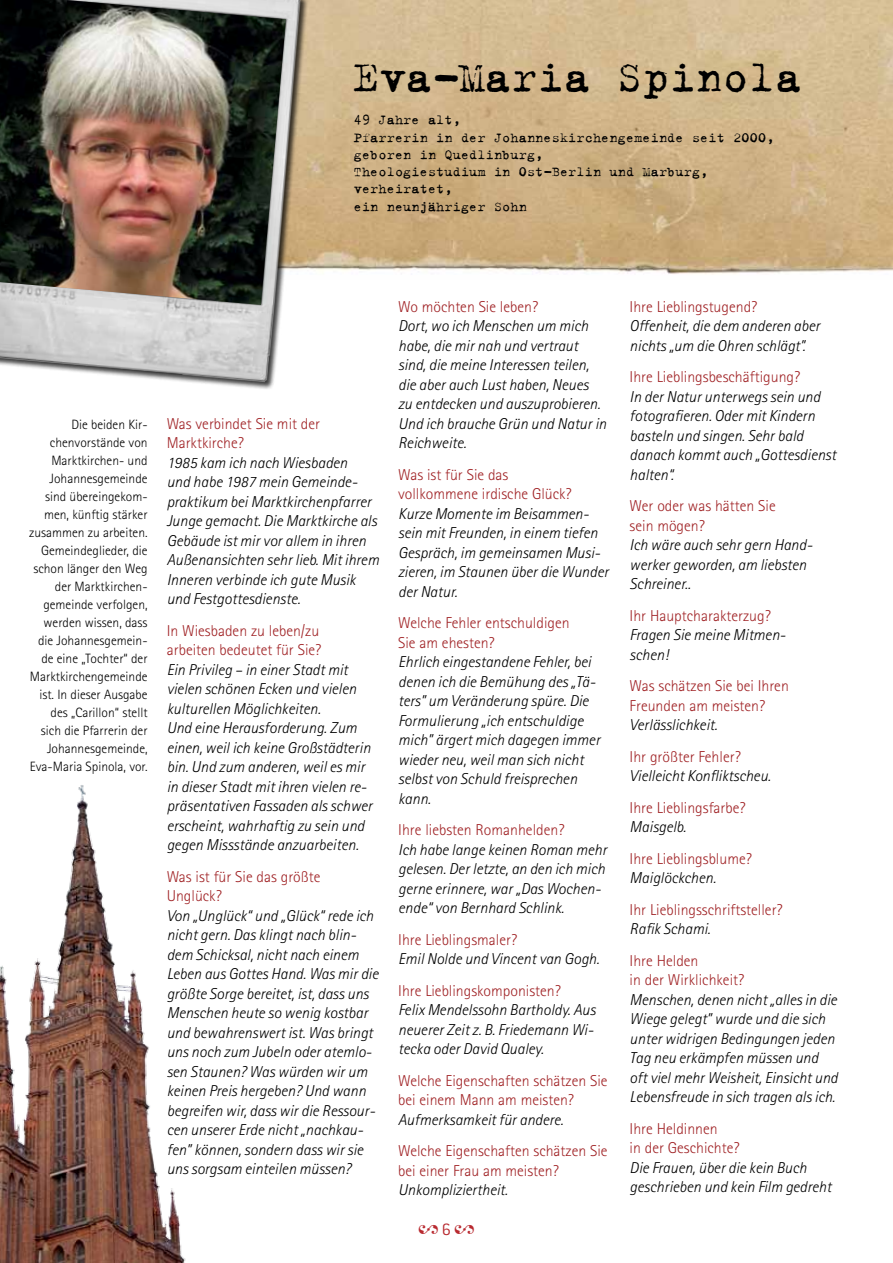
<style>
.page{position:relative;width:893px;height:1263px;background:#fff}
.page>*{position:absolute;margin:0;border:0;box-sizing:border-box;transform-origin:0 0}
.t1{font:48px "Trixie Text";color:#000}
.t2{font:18px "Adobe Garamond Pro";color:#b8292f}
.t3{font:italic 300 15.75px/19.5px "Rotis Sans Serif";color:#000}
.t4{font:300 15.75px/19.5px "Rotis Sans Serif";color:#a02225}
.t5{font:15px/17.2px "Trixie Text";color:#000}
.t6{font:300 13.5px/18px "Rotis Sans Serif";color:#000;text-align:right}
.s1{font-family:"Conduit ITC Std";font-weight:300}
</style>
<div class="page">
<img style="left:0;top:785px;width:186px;height:478px">
<img style="left:325px;top:0;width:568px;height:275px">
<img style="left:0;top:0;width:325px;height:389px">
<img style="left:0;top:0;width:286px;height:305px">
<h1 class="t1" style="left:353px;top:49px;width:450px">Eva-Maria Spinola</h1>
<p class="t5" style="left:354px;top:111px;width:422px">49 Jahre alt,<br>Pfarrerin in der Johanneskirchengemeinde seit 2000, geboren in Quedlinburg,<br>Theologiestudium in Ost-Berlin und Marburg, verheiratet,<br>ein neunjähriger Sohn</p>
<p class="t6" style="left:29px;top:416px;width:120px">Die beiden Kir&shy;chenvorstände von<br>Marktkirchen- und<br>Johannesgemeinde sind übereingekom&shy;men, künftig stärker zusammen zu arbeiten.<br>Gemeindeglieder, die schon länger den Weg der Marktkirchen&shy;gemeinde verfolgen, werden wissen, dass die Johannesgemein&shy;de eine „Tochter“ der<br>Marktkirchengemeinde ist. In dieser Ausgabe des „Carillon“ stellt sich die Pfarrerin der<br>Johannesgemeinde,<br>Eva-Maria Spinola, vor.</p>
<p class="t4" style="left:167px;top:414px;width:155px">Was verbindet Sie mit der<br>Marktkirche?</p>
<p class="t3" style="left:167px;top:453px;width:214px">1985 kam ich nach Wiesbaden<br>und habe 1987 mein Gemeinde&shy;praktikum bei Marktkirchenpfarrer<br>Junge gemacht. Die Marktkirche als<br>Gebäude ist mir vor allem in ihren<br>Außenansichten sehr lieb. Mit ihrem<br>Inneren verbinde ich gute Musik und Festgottesdienste.</p>
<p class="t4" style="left:167px;top:621px;width:156px">In Wiesbaden zu leben/zu arbeiten bedeutet für Sie?</p>
<p class="t3" style="left:167px;top:660px;width:207px">Ein Privileg – in einer Stadt mit vielen schönen Ecken und vielen kulturellen Möglichkeiten.<br>Und eine Herausforderung. Zum einen, weil ich keine Großstädterin bin. Und zum anderen, weil es mir in dieser Stadt mit ihren vielen re&shy;präsentativen Fassaden als schwer erscheint, wahrhaftig zu sein und gegen Missstände anzuarbeiten.</p>
<p class="t4" style="left:167px;top:867px;width:155px">Was ist für Sie das größte<br>Unglück?</p>
<p class="t3" style="left:167px;top:906px;width:213px">Von „Unglück“ und „Glück“ rede ich nicht gern. Das klingt nach blin&shy;dem Schicksal, nicht nach einem<br>Leben aus Gottes Hand. Was mir die größte Sorge bereitet, ist, dass uns<br>Menschen heute so wenig kostbar und bewahrenswert ist. Was bringt uns noch zum Jubeln oder atemlo&shy;sen Staunen? Was würden wir um keinen Preis hergeben? Und wann begreifen wir, dass wir die Ressour&shy;cen unserer Erde nicht „nachkau&shy;fen” können, sondern dass wir sie uns sorgsam einteilen müssen?</p>
<p class="t4" style="left:398px;top:297px;width:141px">Wo möchten Sie leben?</p>
<p class="t3" style="left:398px;top:316px;width:210px">Dort, wo ich Menschen um mich habe, die mir nah und vertraut sind, die meine Interessen teilen, die aber auch Lust haben, Neues zu entdecken und auszuprobieren.<br>Und ich brauche Grün und Natur in<br>Reichweite.</p>
<p class="t4" style="left:398px;top:465px;width:175px">Was ist für Sie das vollkommene irdische Glück?</p>
<p class="t3" style="left:398px;top:504px;width:212px">Kurze Momente im Beisammen&shy;sein mit Freunden, in einem tiefen<br>Gespräch, im gemeinsamen Musi&shy;zieren, im Staunen über die Wunder der Natur.</p>
<p class="t4" style="left:398px;top:613px;width:173px">Welche Fehler entschuldigen<br>Sie am ehesten?</p>
<p class="t3" style="left:398px;top:652px;width:204px">Ehrlich eingestandene Fehler, bei denen ich die Bemühung des „Tä&shy;ters” um Veränderung spüre. Die<br>Formulierung „ich entschuldige mich” ärgert mich dagegen immer wieder neu, weil man sich nicht selbst von Schuld freisprechen kann.</p>
<p class="t4" style="left:398px;top:820px;width:168px">Ihre liebsten Romanhelden?</p>
<p class="t3" style="left:398px;top:840px;width:210px">Ich habe lange keinen Roman mehr gelesen. Der letzte, an den ich mich gerne erinnere, war „Das Wochen&shy;ende“ von Bernhard Schlink.</p>
<p class="t4" style="left:398px;top:930px;width:120px">Ihre Lieblingsmaler?</p>
<p class="t3" style="left:398px;top:949px;width:203px">Emil Nolde und Vincent van Gogh.</p>
<p class="t4" style="left:398px;top:981px;width:164px">Ihre Lieblingskomponisten?</p>
<p class="t3" style="left:398px;top:1000px;width:199px">Felix Mendelssohn Bartholdy. Aus neuerer Zeit z. B. Friedemann Wi&shy;tecka oder David Qualey.</p>
<p class="t4" style="left:398px;top:1071px;width:211px">Welche Eigenschaften schätzen Sie bei einem Mann am meisten?</p>
<p class="t3" style="left:398px;top:1110px;width:167px">Aufmerksamkeit für andere.</p>
<p class="t4" style="left:398px;top:1141px;width:211px">Welche Eigenschaften schätzen Sie bei einer Frau am meisten?</p>
<p class="t3" style="left:398px;top:1180px;width:111px">Unkompliziertheit.</p>
<p class="t2" style="left:418px;top:1219px;width:58px">2 <span class="s1">6</span> 2</p>
<p class="t4" style="left:630px;top:297px;width:129px">Ihre Lieblingstugend?</p>
<p class="t3" style="left:630px;top:316px;width:192px">Offenheit, die dem anderen aber nichts „um die Ohren schlägt”.</p>
<p class="t4" style="left:630px;top:367px;width:172px">Ihre Lieblingsbeschäftigung?</p>
<p class="t3" style="left:630px;top:387px;width:208px">In der Natur unterwegs sein und fotografieren. Oder mit Kindern basteln und singen. Sehr bald danach kommt auch „Gottesdienst halten“.</p>
<p class="t4" style="left:630px;top:496px;width:148px">Wer oder was hätten Sie sein mögen?</p>
<p class="t3" style="left:630px;top:535px;width:184px">Ich wäre auch sehr gern Hand&shy;werker geworden, am liebsten<br>Schreiner..</p>
<p class="t4" style="left:630px;top:606px;width:143px">Ihr Hauptcharakterzug?</p>
<p class="t3" style="left:630px;top:625px;width:158px">Fragen Sie meine Mitmen&shy;schen!</p>
<p class="t4" style="left:630px;top:676px;width:161px">Was schätzen Sie bei Ihren<br>Freunden am meisten?</p>
<p class="t3" style="left:630px;top:715px;width:89px">Verlässlichkeit.</p>
<p class="t4" style="left:630px;top:747px;width:113px">Ihr größter Fehler?</p>
<p class="t3" style="left:630px;top:766px;width:143px">Vielleicht Konfliktscheu.</p>
<p class="t4" style="left:630px;top:798px;width:118px">Ihre Lieblingsfarbe?</p>
<p class="t3" style="left:630px;top:817px;width:58px">Maisgelb.</p>
<p class="t4" style="left:630px;top:849px;width:124px">Ihre Lieblingsblume?</p>
<p class="t3" style="left:630px;top:868px;width:88px">Maiglöckchen.</p>
<p class="t4" style="left:630px;top:900px;width:155px">Ihr Lieblingsschriftsteller?</p>
<p class="t3" style="left:630px;top:919px;width:82px">Rafik Schami.</p>
<p class="t4" style="left:630px;top:951px;width:116px">Ihre Helden<br>in der Wirklichkeit?</p>
<p class="t3" style="left:630px;top:990px;width:210px">Menschen, denen nicht „alles in die Wiege gelegt” wurde und die sich unter widrigen Bedingungen jeden Tag neu erkämpfen müssen und oft viel mehr Weisheit, Einsicht und Lebensfreude in sich tragen als ich.</p>
<p class="t4" style="left:630px;top:1119px;width:111px">Ihre Heldinnen<br>in der Geschichte?</p>
<p class="t3" style="left:630px;top:1158px;width:203px">Die Frauen, über die kein Buch geschrieben und kein Film gedreht</p>
</div>
